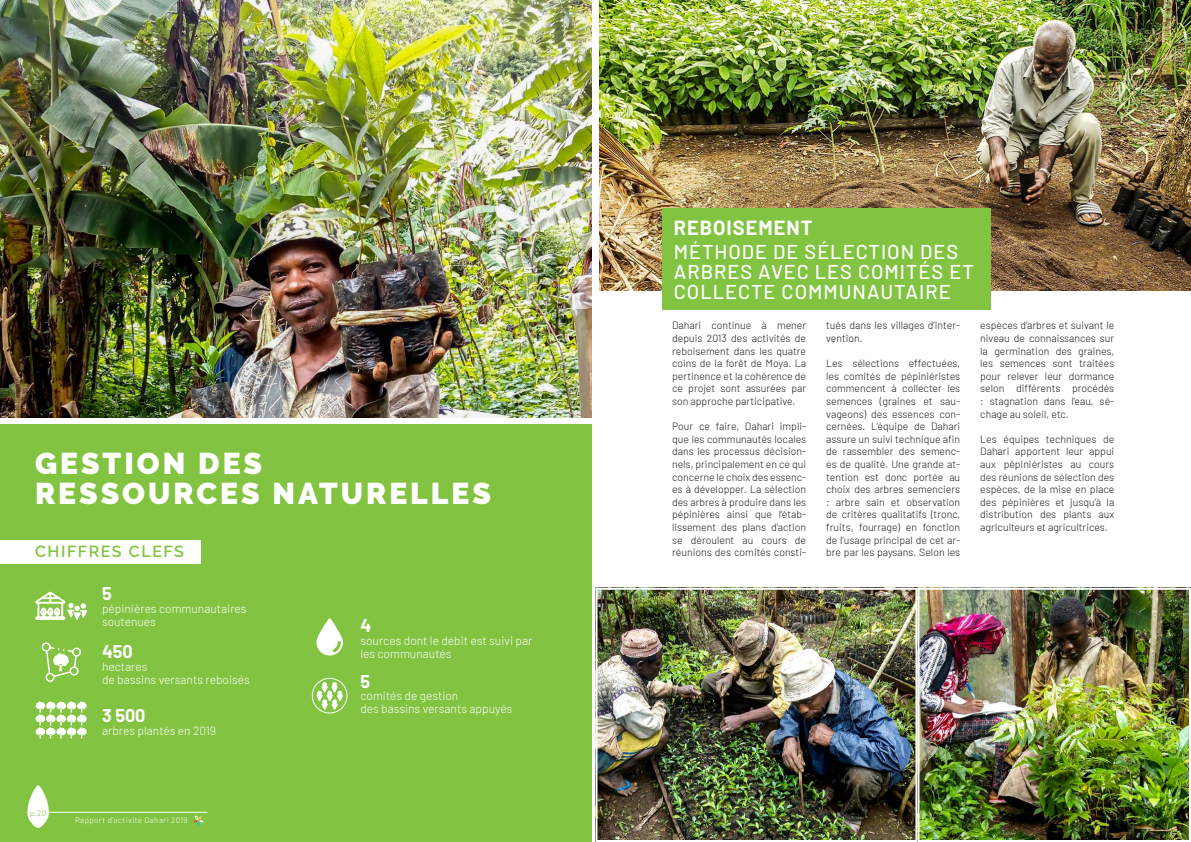
<style>
.page{position:relative;width:1191px;height:842px;background:#fff}
.page>*{position:absolute;margin:0;border:0;box-sizing:border-box;transform-origin:0 0}
.t1{font:900 30px/30px "Raleway";letter-spacing:.1em;color:#fff}
.t2{font:500 20px/20px "Barlow";letter-spacing:.05em;color:#fff}
.t3{font:700 20px "Barlow";letter-spacing:.05em;color:#fff}
.t4{font:700 18px "Barlow";color:#fff}
.t5{font:600 16px "Raleway";letter-spacing:.1em;color:#82c341}
.t6{font:300 12px/13px "Barlow";color:#fff}
.t7{font:300 10.5px/12.6px "Barlow";color:#1a1a1a;text-align:justify}
.t8{font:300 8px "Barlow";letter-spacing:.05em;color:#fff}
.t9{font:300 8px "Barlow";color:#82c341}
</style>
<div class="page">
<div style="left:0;top:427px;width:595px;height:415px;background:#82c341"></div>
<img style="left:0;top:0;width:592px;height:417px">
<div style="left:0;top:424px;width:595px;height:116px;background:#82c341"></div>
<div style="left:0;top:540px;width:200px;height:23px;background:#fff"></div>
<svg style="left:36px;top:592px;width:51px;height:28px"></svg>
<svg style="left:317px;top:682px;width:26px;height:27px"></svg>
<div style="left:312px;top:678px;width:35px;height:35px;border:1px solid #fff;border-radius:50%"></div>
<svg style="left:36px;top:701px;width:51px;height:37px"></svg>
<svg style="left:41px;top:642px;width:40px;height:40px"></svg>
<svg style="left:316px;top:618px;width:27px;height:37px"></svg>
<svg style="left:193px;top:816px;width:11px;height:10px"></svg>
<hr style="left:48px;top:812px;width:159px;height:1px;background:#fff">
<svg style="left:27px;top:785px;width:22px;height:43px"></svg>
<img style="left:599px;top:0;width:592px;height:290px">
<div style="left:662px;top:209px;width:328px;height:101px;background:#82c341"></div>
<div style="left:592px;top:0;width:7px;height:842px;background:#fff"></div>
<img style="left:598px;top:591px;width:590px;height:248px">
<div style="left:595px;top:588px;width:322px;height:254px;border:2px solid #fff"></div>
<div style="left:917px;top:588px;width:274px;height:254px;border:2px solid #fff"></div>
<h1 class="t1" style="left:35px;top:449px;width:457px">GESTION DES<br>RESSOURCES NATURELLES</h1>
<h3 class="t5" style="left:35px;top:542px;width:150px">CHIFFRES CLEFS</h3>
<h3 class="t4" style="left:102px;top:581px;width:11px">5</h3>
<p class="t6" style="left:102px;top:602px;width:146px">pépinières communautaires soutenues</p>
<h3 class="t4" style="left:102px;top:638px;width:32px">450</h3>
<p class="t6" style="left:102px;top:659px;width:149px">hectares<br>de bassins versants reboisés</p>
<p class="t9" style="left:30px;top:807px;width:18px">p.20</p>
<h3 class="t4" style="left:102px;top:702px;width:45px">3 500</h3>
<p class="t6" style="left:102px;top:724px;width:116px">arbres plantés en 2019</p>
<p class="t8" style="left:75px;top:814px;width:114px">Rapport d’activité Dahari 2019</p>
<h3 class="t4" style="left:360px;top:613px;width:12px">4</h3>
<p class="t6" style="left:360px;top:634px;width:174px">sources dont le débit est suivi par les communautés</p>
<h3 class="t4" style="left:360px;top:668px;width:11px">5</h3>
<p class="t6" style="left:360px;top:689px;width:153px">comités de gestion<br>des bassins versants appuyés</p>
<h2 class="t3" style="left:674px;top:213px;width:140px">REBOISEMENT</h2>
<h2 class="t2" style="left:674px;top:240px;width:301px">MÉTHODE DE SÉLECTION DES<br>ARBRES AVEC LES COMITÉS ET<br>COLLECTE COMMUNAUTAIRE</h2>
<p class="t7" style="left:672px;top:319px;width:136px">Dahari continue à mener depuis 2013 des activités de reboisement dans les quatre coins de la forêt de Moya. La pertinence et la cohérence de ce projet sont assurées par son approche participative.</p>
<p class="t7" style="left:672px;top:419px;width:136px">Pour ce faire, Dahari impli&shy;que les communautés locales dans les processus décision&shy;nels, principalement en ce qui concerne le choix des essenc&shy;es à développer. La sélection des arbres à produire dans les pépinières ainsi que l’étab&shy;lissement des plans d’action se déroulent au cours de réunions des comités consti-</p>
<p class="t7" style="left:826px;top:319px;width:136px">tués dans les villages d’inter&shy;vention.</p>
<p class="t7" style="left:826px;top:356px;width:136px">Les sélections effectuées, les comités de pépiniéristes commencent à collecter les semences (graines et sau&shy;vageons) des essences con&shy;cernées. L’équipe de Dahari assure un suivi technique afin de rassembler des semenc&shy;es de qualité. Une grande at&shy;tention est donc portée au choix des arbres semenciers : arbre sain et observation de critères qualitatifs (tronc, fruits, fourrage) en fonction de l’usage principal de cet ar&shy;bre par les paysans. Selon les</p>
<p class="t7" style="left:980px;top:319px;width:136px">espèces d’arbres et suivant le niveau de connaissances sur la germination des graines, les semences sont traitées pour relever leur dormance selon différents procédés : stagnation dans l’eau, sé&shy;chage au soleil, etc.</p>
<p class="t7" style="left:980px;top:432px;width:136px">Les équipes techniques de Dahari apportent leur appui aux pépiniéristes au cours des réunions de sélection des espèces, de la mise en place des pépinières et jusqu’à la distribution des plants aux agriculteurs et agricultrices.</p>
</div>
